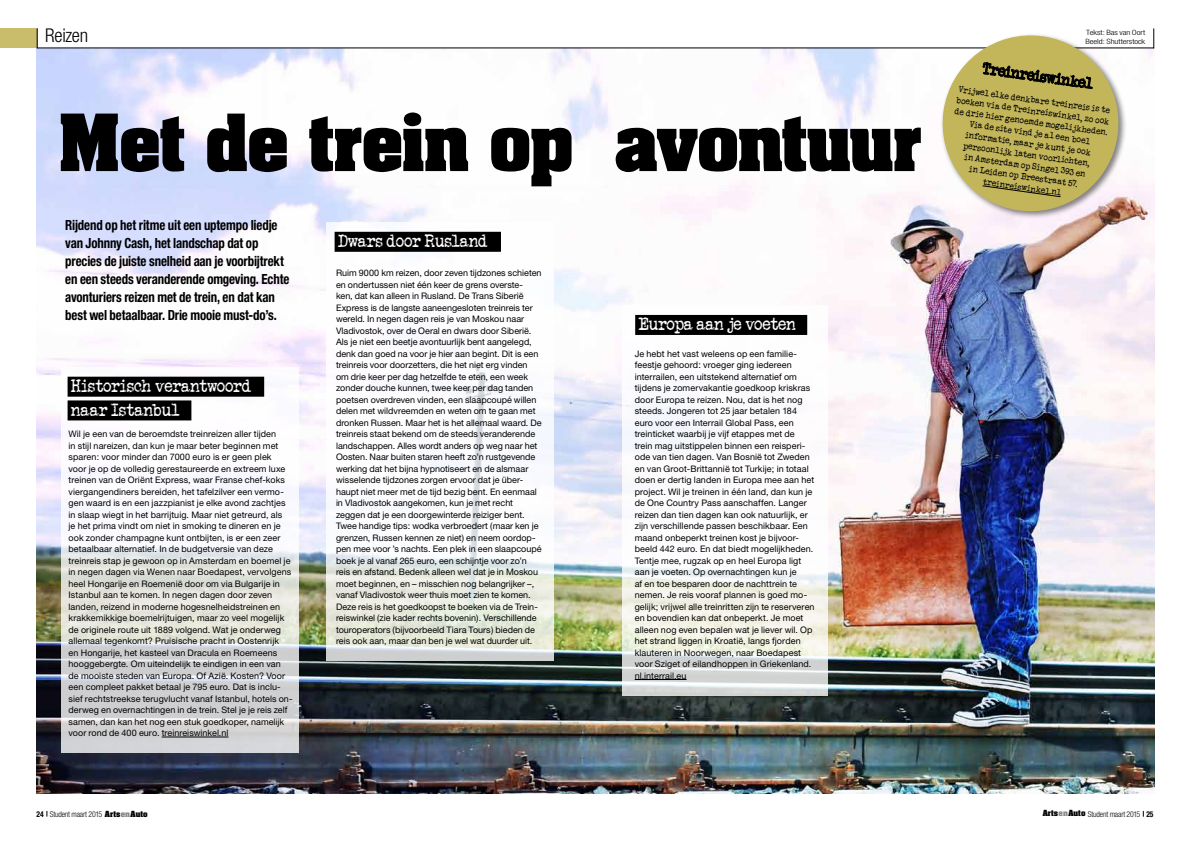
<style>
.page{position:relative;width:1191px;height:842px;background:#fff}
.page>*{position:absolute;margin:0;border:0;box-sizing:border-box;transform-origin:0 0}
.t1{font:700 67px "Aachen";letter-spacing:-.015em;color:#000}
.t2{font:300 condensed 19px "Helvetica Neue";letter-spacing:-.015em;color:#000}
.t3{font:18px/23.8px "Veteran Typewriter";letter-spacing:-.015em;color:#fff;scale:.96 1}
.t4{font:16px "Veteran Typewriter";color:#000;scale:.96 1}
.t5{font:700 condensed 14px/18px "Helvetica Neue";letter-spacing:-.01em;color:#000;scale:.92 1}
.t6{font:9.2px/11px "Veteran Typewriter";color:#000;text-align:center}
.t7{font:9px/11.5px "Helvetica Neue";letter-spacing:.005em;color:#000}
.t8{font:300 condensed 8px "Helvetica Neue";letter-spacing:-.02em;color:#000}
.t9{font:300 condensed 7.3px/8.3px "Helvetica Neue";letter-spacing:-.005em;color:#000;scale:1.21 1}
.s1{font-weight:700}
.s2{font-family:"Aachen";font-weight:700;font-stretch:normal;font-size:7.2px}
.s3{font-family:"Aachen";font-weight:700;font-stretch:normal;font-size:7.2px;color:#87888a}
</style>
<div class="page">
<img style="left:37px;top:49px;width:1117px;height:744px">
<div style="left:0;top:28px;width:37px;height:20px;background:#c9bc6b"></div>
<svg style="left:37px;top:28px;width:1px;height:20px"></svg>
<svg style="left:1153px;top:28px;width:1px;height:20px"></svg>
<hr style="left:37px;top:48px;width:1117px;height:1px;background:#000">
<svg style="left:61px;top:367px;width:238px;height:386px"></svg>
<hr style="left:162px;top:737px;width:66px;height:1px;background:#000">
<div style="left:68px;top:377px;width:196px;height:20px;background:#000"></div>
<div style="left:68px;top:400px;width:123px;height:20px;background:#000"></div>
<svg style="left:326px;top:223px;width:228px;height:438px"></svg>
<div style="left:334px;top:232px;width:167px;height:20px;background:#000"></div>
<svg style="left:622px;top:305px;width:205px;height:390px"></svg>
<hr style="left:634px;top:679px;width:52px;height:1px;background:#000">
<div style="left:635px;top:315px;width:172px;height:20px;background:#000"></div>
<div style="left:940px;top:33px;width:186px;height:187px;background:#000;opacity:.49"></div>
<svg style="left:936px;top:33px;width:188px;height:184px"></svg>
<h2 class="t2" style="left:45px;top:24px;width:45px">Reizen</h2>
<p class="t9" style="left:1085px;top:29px;width:51px">Tekst: Bas van Oort<br>Beeld: Shutterstock</p>
<h1 class="t1" style="left:58px;top:92px;width:865px">Met de trein op avontuur</h1>
<p class="t5" style="left:65px;top:216px;width:245px">Rijdend op het ritme uit een uptempo liedje van Johnny Cash, het landschap dat op precies de juiste snelheid aan je voorbijtrekt en een steeds veranderende omgeving. Echte avonturiers reizen met de trein, en dat kan best wel betaalbaar. Drie mooie must-do’s.</p>
<h3 class="t3" style="left:71px;top:374px;width:190px">Historisch verantwoord naar Istanbul</h3>
<p class="t7" style="left:69px;top:428px;width:225px">Wil je een van de beroemdste treinreizen aller tijden<br>in stijl nareizen, dan kun je maar beter beginnen met sparen: voor minder dan 7000 euro is er geen plek<br>voor je op de volledig gerestaureerde en extreem luxe treinen van de Oriënt Express, waar Franse chef-koks viergangendiners bereiden, het tafelzilver een vermo&shy;gen waard is en een jazzpianist je elke avond zachtjes in slaap wiegt in het barrijtuig. Maar niet getreurd, als<br>je het prima vindt om niet in smoking te dineren en je ook zonder champagne kunt ontbijten, is er een zeer betaalbaar alternatief. In de budgetversie van deze treinreis stap je gewoon op in Amsterdam en boemel je in negen dagen via Wenen naar Boedapest, vervolgens heel Hongarije en Roemenië door om via Bulgarije in Istanbul aan te komen. In negen dagen door zeven landen, reizend in moderne hogesnelheidstreinen en krakkemikkige boemelrijtuigen, maar zo veel mogelijk de originele route uit 1889 volgend. Wat je onderweg allemaal tegenkomt? Pruisische pracht in Oostenrijk<br>en Hongarije, het kasteel van Dracula en Roemeens hooggebergte. Om uiteindelijk te eindigen in een van de mooiste steden van Europa. Of Azië. Kosten? Voor een compleet pakket betaal je 795 euro. Dat is inclu&shy;sief rechtstreekse terugvlucht vanaf Istanbul, hotels on&shy;derweg en overnachtingen in de trein. Stel je je reis zelf samen, dan kan het nog een stuk goedkoper, namelijk voor rond de 400 euro. treinreiswinkel.nl</p>
<h3 class="t3" style="left:338px;top:229px;width:158px">Dwars door Rusland</h3>
<p class="t7" style="left:336px;top:267px;width:207px">Ruim 9000 km reizen, door zeven tijdzones schieten en ondertussen niet één keer de grens overste&shy;ken, dat kan alleen in Rusland. De Trans Siberië Express is de langste aaneengesloten treinreis ter wereld. In negen dagen reis je van Moskou naar Vladivostok, over de Oeral en dwars door Siberië.<br>Als je niet een beetje avontuurlijk bent aangelegd, denk dan goed na voor je hier aan begint. Dit is een treinreis voor doorzetters, die het niet erg vinden om drie keer per dag hetzelfde te eten, een week zonder douche kunnen, twee keer per dag tanden poetsen overdreven vinden, een slaapcoupé willen delen met wildvreemden en weten om te gaan met dronken Russen. Maar het is het allemaal waard. De treinreis staat bekend om de steeds veranderende landschappen. Alles wordt anders op weg naar het Oosten. Naar buiten staren heeft zo’n rustgevende werking dat het bijna hypnotiseert en de alsmaar wisselende tijdzones zorgen ervoor dat je über&shy;haupt niet meer met de tijd bezig bent. En eenmaal in Vladivostok aangekomen, kun je met recht zeggen dat je een doorgewinterde reiziger bent.<br>Twee handige tips: wodka verbroedert (maar ken je grenzen, Russen kennen ze niet) en neem oordop&shy;pen mee voor ’s nachts. Een plek in een slaapcoupé boek je al vanaf 265 euro, een schijntje voor zo’n reis en afstand. Bedenk alleen wel dat je in Moskou moet beginnen, en – misschien nog belangrijker –, vanaf Vladivostok weer thuis moet zien te komen.<br>Deze reis is het goedkoopst te boeken via de Trein&shy;reiswinkel (zie kader rechts bovenin). Verschillende touroperators (bijvoorbeeld Tiara Tours) bieden de reis ook aan, maar dan ben je wel wat duurder uit.</p>
<h3 class="t3" style="left:638px;top:313px;width:165px">Europa aan je voeten</h3>
<p class="t7" style="left:634px;top:347px;width:181px">Je hebt het vast weleens op een familie&shy;feestje gehoord: vroeger ging iedereen interrailen, een uitstekend alternatief om tijdens je zomervakantie goedkoop kriskras door Europa te reizen. Nou, dat is het nog steeds. Jongeren tot 25 jaar betalen 184 euro voor een Interrail Global Pass, een treinticket waarbij je vijf etappes met de trein mag uitstippelen binnen een reisperi&shy;ode van tien dagen. Van Bosnië tot Zweden en van Groot-Brittannië tot Turkije; in totaal doen er dertig landen in Europa mee aan het project. Wil je treinen in één land, dan kun je de One Country Pass aanschaffen. Langer reizen dan tien dagen kan ook natuurlijk, er zijn verschillende passen beschikbaar. Een maand onbeperkt treinen kost je bijvoor&shy;beeld 442 euro. En dat biedt mogelijkheden.<br>Tentje mee, rugzak op en heel Europa ligt aan je voeten. Op overnachtingen kun je<br>af en toe besparen door de nachttrein te nemen. Je reis vooraf plannen is goed mo&shy;gelijk; vrijwel alle treinritten zijn te reserveren en bovendien kan dat onbeperkt. Je moet alleen nog even bepalen wat je liever wil. Op het strand liggen in Kroatië, langs fjorden klauteren in Noorwegen, naar Boedapest voor Sziget of eilandhoppen in Griekenland. nl.interrail.eu</p>
<h3 class="t4" style="left:984px;top:61px;width:117px;rotate:8deg">Treinreiswinkel</h3>
<p class="t6" style="left:958px;top:84px;width:156px;rotate:8deg">Vrijwel elke denkbare treinreis is te boeken via de Treinreiswinkel, zo ook de drie hier genoemde mogelijkheden.<br>Via de site vind je al een boel informatie, maar je kunt je ook persoonlijk laten voorlichten,<br>in Amsterdam op Singel 393 en<br>in Leiden op Breestraat 57. treinreiswinkel.nl</p>
<p class="t8" style="left:37px;top:809px;width:113px"><span class="s1">24</span> Student maart 2015 <span class="s2">Arts</span><span class="s3">en</span><span class="s2">Auto</span></p>
<p class="t8" style="left:1042px;top:809px;width:112px"><span class="s2">Arts</span><span class="s3">en</span><span class="s2">Auto</span> Student maart 2015 <span class="s1">25</span></p>
</div>
